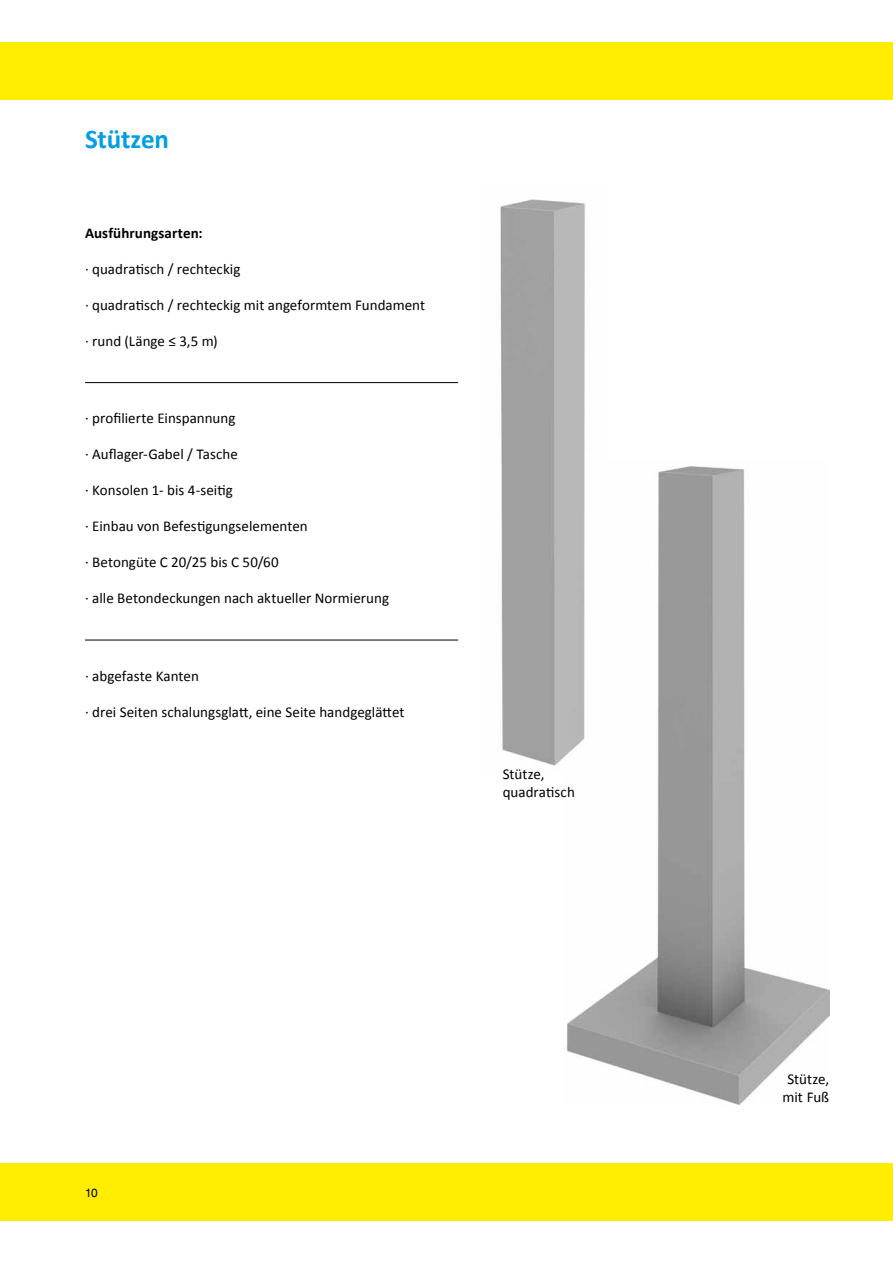
<style>
.page{position:relative;width:893px;height:1263px;background:#fff}
.page>*{position:absolute;margin:0;border:0;box-sizing:border-box;transform-origin:0 0}
.t1{font:700 27px "Calibri";letter-spacing:-.005em;color:#009ee3}
.t2{font:15px/18px "Calibri";color:#000;text-align:center}
.t3{font:700 15px "Calibri";letter-spacing:.005em;color:#000}
.t4{font:12px "Swiss 721 BT";color:#000}
</style>
<div class="page">
<div style="left:0;top:1162px;width:893px;height:58px;background:#ffed00"></div>
<div style="left:0;top:43px;width:893px;height:57px;background:#ffed00"></div>
<hr style="left:85px;top:382px;width:373px;height:1px;background:#000">
<hr style="left:85px;top:640px;width:373px;height:1px;background:#000">
<img style="left:566px;top:466px;width:263px;height:638px">
<img style="left:500px;top:199px;width:107px;height:575px">
<h1 class="t1" style="left:85px;top:122px;width:85px">Stützen</h1>
<p class="t3" style="left:85px;top:223px;width:119px">Ausführungsarten:</p>
<p class="t2" style="left:85px;top:260px;width:157px">· quadratisch / rechteckig</p>
<p class="t2" style="left:85px;top:296px;width:342px">· quadratisch / rechteckig mit angeformtem Fundament</p>
<p class="t2" style="left:85px;top:332px;width:134px">· rund (Länge ≤ 3,5 m)</p>
<p class="t2" style="left:85px;top:409px;width:152px">· profilierte Einspannung</p>
<p class="t2" style="left:85px;top:445px;width:154px">· Auflager-Gabel / Tasche</p>
<p class="t2" style="left:85px;top:481px;width:149px">· Konsolen 1- bis 4-seitig</p>
<p class="t2" style="left:85px;top:517px;width:224px">· Einbau von Befestigungselementen</p>
<p class="t2" style="left:85px;top:553px;width:195px">· Betongüte C 20/25 bis C 50/60</p>
<p class="t2" style="left:85px;top:589px;width:306px">· alle Betondeckungen nach aktueller Normierung</p>
<p class="t2" style="left:85px;top:667px;width:115px">· abgefaste Kanten</p>
<p class="t2" style="left:85px;top:703px;width:321px">· drei Seiten schalungsglatt, eine Seite handgeglättet</p>
<p class="t2" style="left:503px;top:765px;width:74px;text-align:left">Stütze, quadratisch</p>
<p class="t4" style="left:85px;top:1185px;width:14px">10</p>
<p class="t2" style="left:782px;top:1070px;width:48px">Stütze, mit Fuß</p>
</div>
